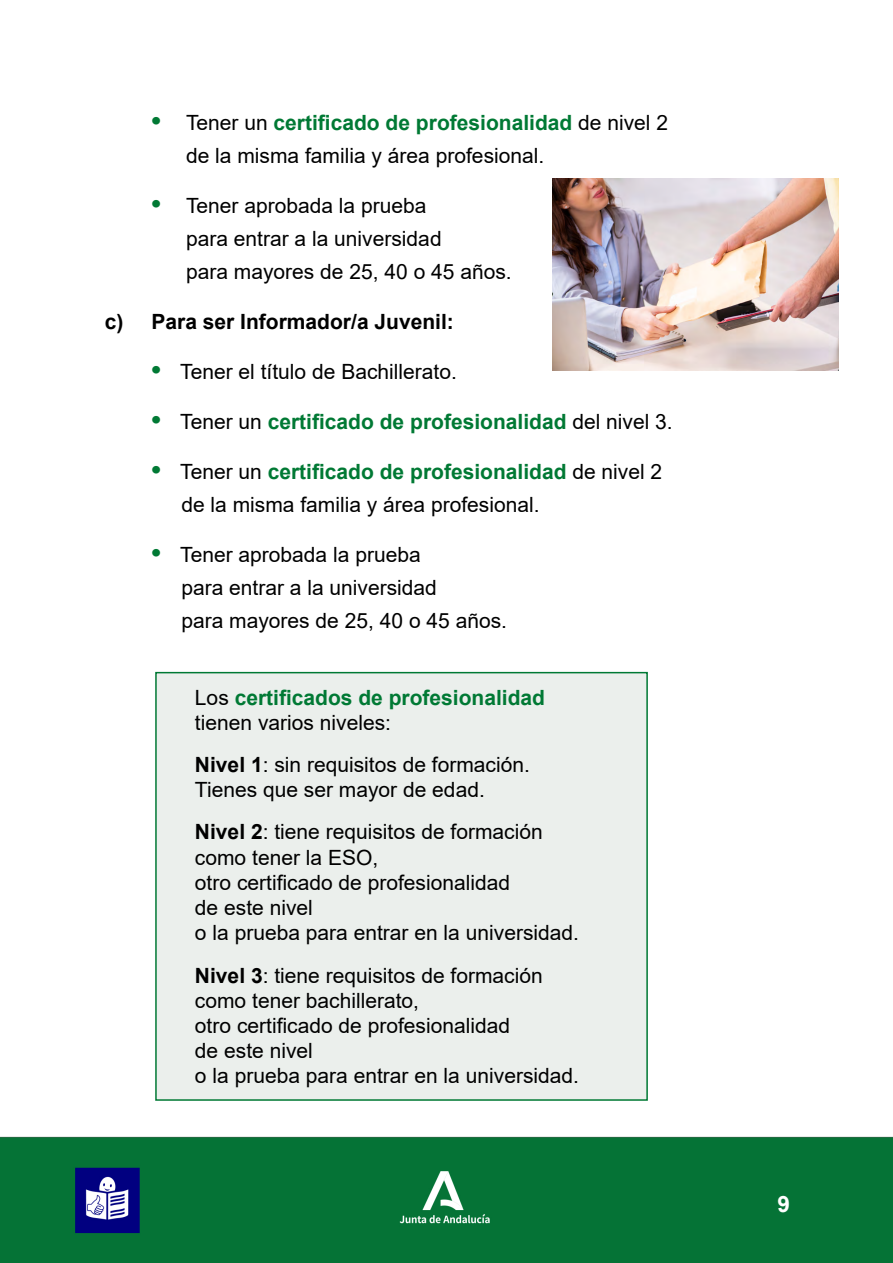
<style>
.page{position:relative;width:893px;height:1263px;background:#fff}
.page>*{position:absolute;margin:0;border:0;box-sizing:border-box;transform-origin:0 0}
.t1{font:700 22.5px "Arial";color:#fff}
.t2{font:21px/25.2px "Arial";color:#000}
.t3{font:700 21px/25.2px "Arial";color:#007934}
.t4{font:700 21px "Arial";color:#000}
.s1{font-weight:700;font-size:27px;color:#007934}
.s2{font-weight:700;color:#007934}
.s3{font-size:27px}
.s4{font-weight:400;color:#000}
.s5{font-weight:700}
</style>
<div class="page">
<div style="left:0;top:1136px;width:892px;height:127px;background:#057336"></div>
<div style="left:156px;top:673px;width:491px;height:427px;background:#ebefec"></div>
<div style="left:155px;top:672px;width:493px;height:429px;border:2px solid #007934"></div>
<img style="left:552px;top:179px;width:287px;height:191px">
<p class="t2" style="left:186px;top:106px;width:484px;line-height:33px;text-indent:-34px"><span class="s1">•</span> Tener un <span class="s2">certificado de profesionalidad</span> de nivel 2 de la misma familia y área profesional.</p>
<p class="t2" style="left:186px;top:189px;width:327px;line-height:33px;text-indent:-34px"><span class="s1">•</span> Tener aprobada la prueba<br>para entrar a la universidad<br>para mayores de 25, 40 o 45 años.</p>
<p class="t4" style="left:105px;top:307px;width:351px">c) Para ser Informador/a Juvenil:</p>
<p class="t2" style="left:152px;top:359px;width:307px"><span class="s1">•</span> Tener el título de Bachillerato.</p>
<p class="t3" style="left:152px;top:409px;width:523px"><span class="s3">•</span> <span class="s4">Tener un</span> certificado de profesionalidad <span class="s4">del nivel 3.</span></p>
<p class="t2" style="left:181px;top:455px;width:482px;line-height:33px;text-indent:-30px"><span class="s1">•</span> Tener un <span class="s2">certificado de profesionalidad</span> de nivel 2 de la misma familia y área profesional.</p>
<p class="t2" style="left:181px;top:538px;width:327px;line-height:33px;text-indent:-30px"><span class="s1">•</span> Tener aprobada la prueba<br>para entrar a la universidad<br>para mayores de 25, 40 o 45 años.</p>
<p class="t3" style="left:195px;top:685px;width:352px"><span class="s4">Los</span> certificados de profesionalidad <span class="s4">tienen varios niveles:</span></p>
<p class="t2" style="left:195px;top:752px;width:336px"><span class="s5">Nivel 1</span>: sin requisitos de formación.<br>Tienes que ser mayor de edad.</p>
<p class="t2" style="left:195px;top:819px;width:386px"><span class="s5">Nivel 2</span>: tiene requisitos de formación como tener la ESO,<br>otro certificado de profesionalidad<br>de este nivel<br>o la prueba para entrar en la universidad.</p>
<p class="t2" style="left:195px;top:962px;width:386px"><span class="s5">Nivel 3</span>: tiene requisitos de formación como tener bachillerato,<br>otro certificado de profesionalidad<br>de este nivel<br>o la prueba para entrar en la universidad.</p>
<p class="t1" style="left:777px;top:1188px;width:14px">9</p>
</div>
